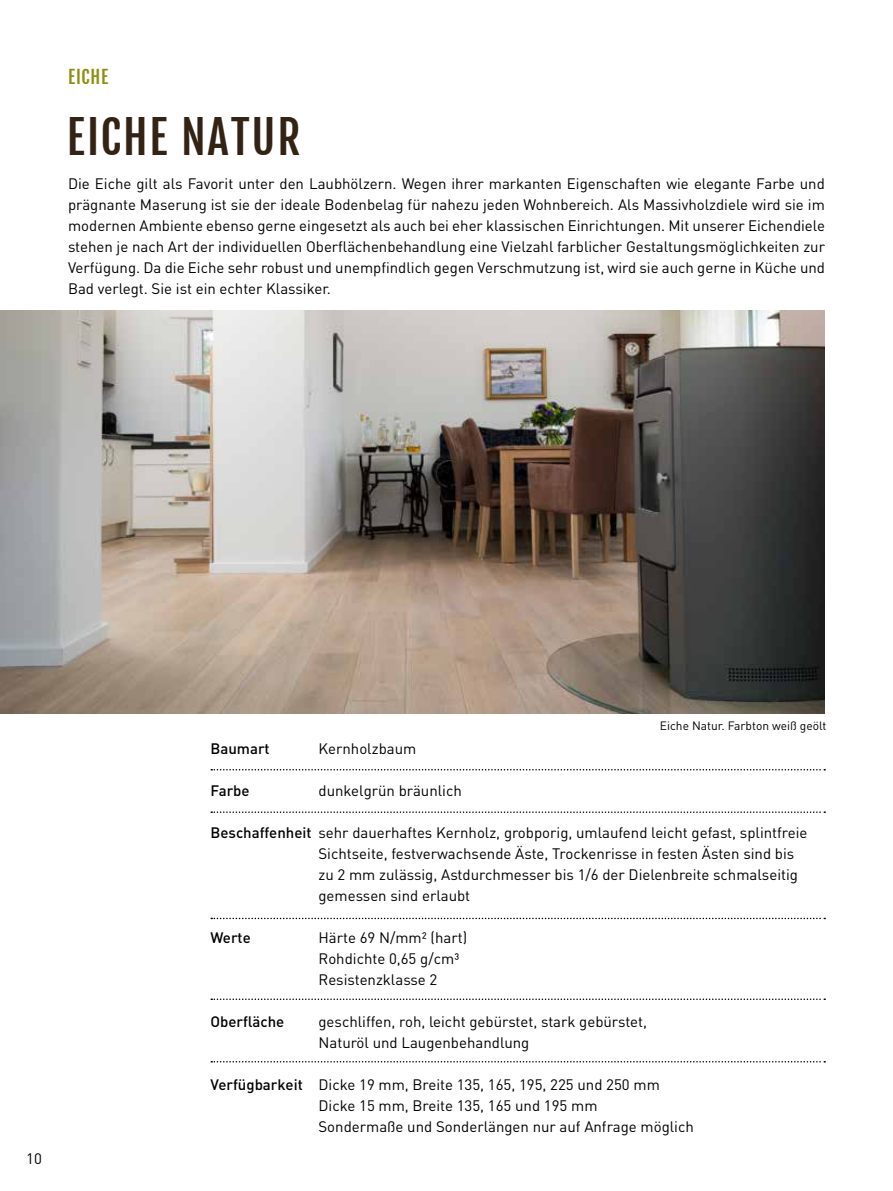
<style>
.page{position:relative;width:893px;height:1191px;background:#fff}
.page>*{position:absolute;margin:0;border:0;box-sizing:border-box;transform-origin:0 0}
.t1{font:45px "Fjalla One";letter-spacing:.04em;color:#332315}
.t2{font:18px "Fjalla One";letter-spacing:.04em;color:#8d8d11}
.t3{font:15px/21px "DIN Pro";color:#000}
.t4{font:500 15px "DIN Pro";color:#000}
.t5{font:12px "DIN Pro";color:#000}
.s1{font-weight:500}
</style>
<div class="page">
<img style="left:0;top:310px;width:825px;height:403px">
<svg style="left:211px;top:769px;width:614px;height:1px"></svg>
<svg style="left:211px;top:917px;width:614px;height:2px"></svg>
<svg style="left:211px;top:811px;width:614px;height:2px"></svg>
<svg style="left:211px;top:998px;width:614px;height:2px"></svg>
<svg style="left:211px;top:1061px;width:614px;height:1px"></svg>
<p class="t2" style="left:68px;top:66px;width:42px">EICHE</p>
<h1 class="t1" style="left:67px;top:109px;width:235px">EICHE NATUR</h1>
<p class="t3" style="left:68px;top:172px;width:758px;text-align:justify">Die Eiche gilt als Favorit unter den Laubhölzern. Wegen ihrer markanten Eigenschaften wie elegante Farbe und prägnante Maserung ist sie der ideale Bodenbelag für nahezu jeden Wohnbereich. Als Massivholzdiele wird sie im modernen Ambiente ebenso gerne eingesetzt als auch bei eher klassischen Einrichtungen. Mit unserer Eichendiele stehen je nach Art der individuellen Oberflächenbehandlung eine Vielzahl farblicher Gestaltungsmöglichkeiten zur Verfügung. Da die Eiche sehr robust und unempfindlich gegen Verschmutzung ist, wird sie auch gerne in Küche und Bad verlegt. Sie ist ein echter Klassiker.</p>
<p class="t3" style="left:26px;top:1147px;width:17px">10</p>
<p class="t5" style="left:660px;top:717px;width:168px">Eiche Natur. Farbton weiß geölt</p>
<p class="t4" style="left:210px;top:738px;width:61px">Baumart</p>
<p class="t3" style="left:318px;top:737px;width:99px">Kernholzbaum</p>
<p class="t4" style="left:210px;top:780px;width:41px">Farbe</p>
<p class="t3" style="left:318px;top:779px;width:145px">dunkelgrün bräunlich</p>
<p class="t3" style="left:318px;top:821px;width:490px;text-indent:-108px"><span class="s1">Beschaffenheit</span> sehr dauerhaftes Kernholz, grobporig, umlaufend leicht gefast, splintfreie Sichtseite, festverwachsende Äste, Trockenrisse in festen Ästen sind bis zu 2 mm zulässig, Astdurchmesser bis 1/6 der Dielenbreite schmalseitig gemessen sind erlaubt</p>
<p class="t4" style="left:210px;top:927px;width:42px">Werte</p>
<p class="t3" style="left:318px;top:926px;width:150px">Härte 69 N/mm² (hart)<br>Rohdichte 0,65 g/cm³<br>Resistenzklasse 2</p>
<p class="t4" style="left:210px;top:1011px;width:75px">Oberfläche</p>
<p class="t3" style="left:318px;top:1010px;width:330px">geschliffen, roh, leicht gebürstet, stark gebürstet,<br>Naturöl und Laugenbehandlung</p>
<p class="t3" style="left:318px;top:1073px;width:377px;text-indent:-108px"><span class="s1">Verfügbarkeit</span> Dicke 19 mm, Breite 135, 165, 195, 225 und 250 mm<br>Dicke 15 mm, Breite 135, 165 und 195 mm<br>Sondermaße und Sonderlängen nur auf Anfrage möglich</p>
</div>
